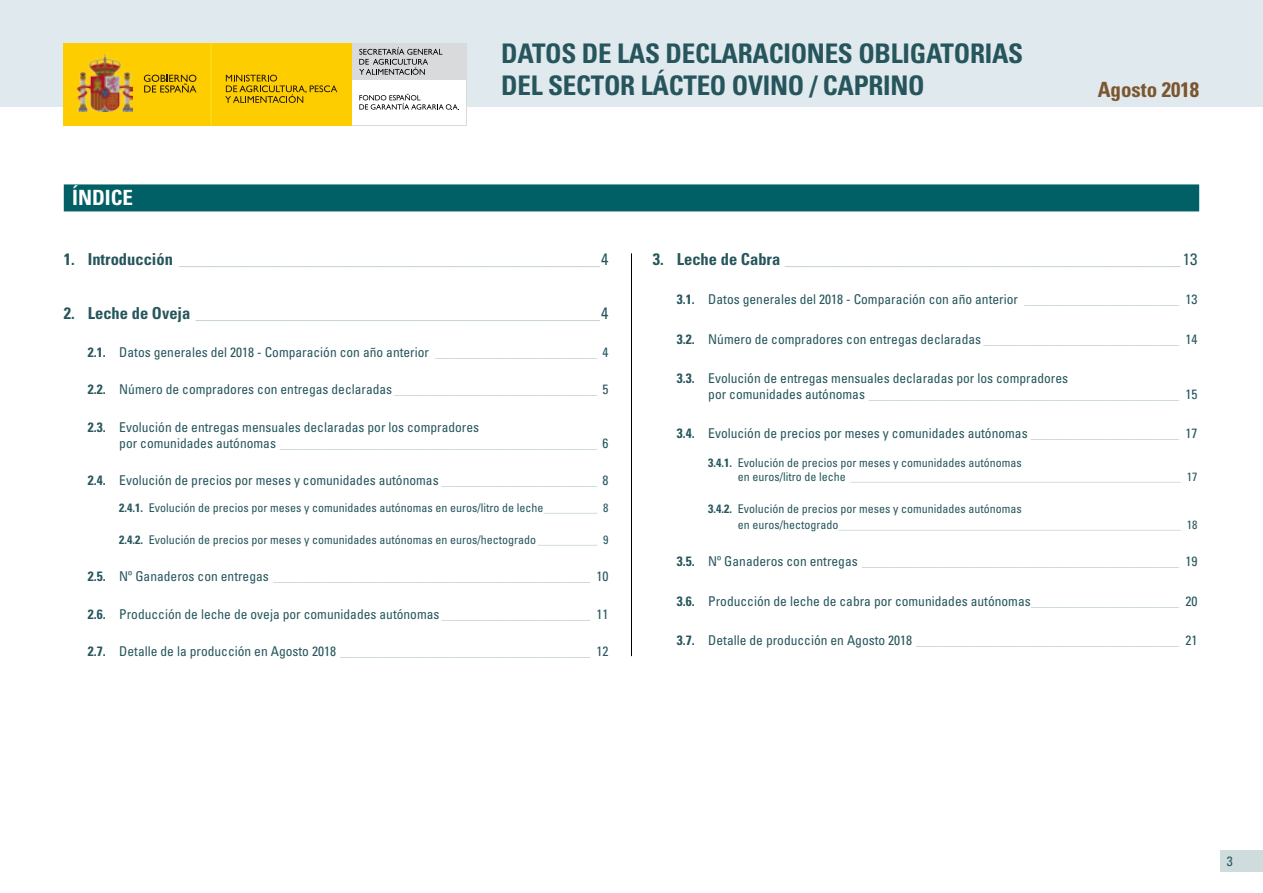
<style>
.page{position:relative;width:1263px;height:893px;background:#fff}
.page>*{position:absolute;margin:0;border:0;box-sizing:border-box;transform-origin:0 0}
.t1{font:700 condensed 27px/32.4px "Univers LT Std";letter-spacing:-.01em;color:#26565c}
.t2{font:700 condensed 21px "Univers LT Std";color:#7b562f}
.t3{font:700 condensed 21px "Univers LT Std";color:#fff}
.t4{font:condensed 16.5px "Univers LT Std";color:#b8cacd}
.t5{font:condensed 13.5px/16.2px "Univers LT Std";color:#26565c}
.t6{font:condensed 13.5px "Univers LT Std";color:#b8cacd}
.t7{font:condensed 12px/14.4px "Univers LT Std";color:#26565c}
.s1{font-weight:700;color:#26565c}
.s2{color:#26565c}
.s3{font-weight:700}
.s4{color:#b8cacd}
</style>
<div class="page">
<div style="left:0;top:0;width:1263px;height:106px;background:#e0e9ee"></div>
<div style="left:1220px;top:851px;width:43px;height:21px;background:#cfdcdd"></div>
<div style="left:352px;top:43px;width:114px;height:83px;background:#d9dadb"></div>
<div style="left:352px;top:80px;width:113px;height:45px;background:#fff"></div>
<svg style="left:359px;top:94px;width:100px;height:16px"></svg>
<svg style="left:359px;top:47px;width:83px;height:28px"></svg>
<div style="left:64px;top:43px;width:288px;height:83px;background:#fecd00"></div>
<hr style="left:210px;top:43px;width:2px;height:83px;background:#fadf23">
<img style="left:77px;top:54px;width:55px;height:57px">
<svg style="left:144px;top:75px;width:52px;height:18px"></svg>
<svg style="left:225px;top:75px;width:112px;height:28px"></svg>
<div style="left:64px;top:184px;width:1135px;height:27px;background:#006065"></div>
<hr style="left:631px;top:253px;width:1px;height:403px;background:#000">
<h2 class="t3" style="left:72px;top:185px;width:62px">ÍNDICE</h2>
<h1 class="t1" style="left:501px;top:37px;width:524px">DATOS DE LAS DECLARACIONES OBLIGATORIAS<br>DEL SECTOR LÁCTEO OVINO / CAPRINO</h1>
<h2 class="t2" style="left:1098px;top:77px;width:103px">Agosto 2018</h2>
<p class="t4" style="left:64px;top:249px;width:546px"><span class="s1">1. Introducción</span> ___________________________________________________<span class="s2">4</span></p>
<p class="t4" style="left:64px;top:303px;width:546px"><span class="s1">2. Leche de Oveja</span> _________________________________________________<span class="s2">4</span></p>
<p class="t5" style="left:88px;top:343px;width:522px"><span class="s3">2.1.</span> Datos generales del 2018 - Comparación con año anterior <span class="s4">________________________</span> 4</p>
<p class="t5" style="left:88px;top:381px;width:522px"><span class="s3">2.2.</span> Número de compradores con entregas declaradas <span class="s4">______________________________</span> 5</p>
<p class="t5" style="left:119px;top:418px;width:490px;text-indent:-31px"><span class="s3">2.3.</span> Evolución de entregas mensuales declaradas por los compradores<br>por comunidades autónomas <span class="s4">_______________________________________________</span> 6</p>
<p class="t5" style="left:88px;top:472px;width:522px"><span class="s3">2.4.</span> Evolución de precios por meses y comunidades autónomas <span class="s4">_______________________</span> 8</p>
<p class="t7" style="left:119px;top:501px;width:491px"><span class="s3">2.4.1.</span> Evolución de precios por meses y comunidades autónomas en euros/litro de leche<span class="s4">_________</span> 8</p>
<p class="t7" style="left:119px;top:532px;width:491px"><span class="s3">2.4.2.</span> Evolución de precios por meses y comunidades autónomas en euros/hectogrado <span class="s4">__________</span> 9</p>
<p class="t6" style="left:88px;top:568px;width:522px"><span class="s1">2.5.</span> <span class="s2">Nº Ganaderos con entregas</span> _______________________________________________ <span class="s2">10</span></p>
<p class="t5" style="left:88px;top:606px;width:522px"><span class="s3">2.6.</span> Producción de leche de oveja por comunidades autónomas <span class="s4">______________________</span> 11</p>
<p class="t6" style="left:88px;top:643px;width:522px"><span class="s1">2.7.</span> <span class="s2">Detalle de la producción en Agosto 2018</span> _____________________________________ <span class="s2">12</span></p>
<p class="t4" style="left:653px;top:249px;width:546px"><span class="s1">3. Leche de Cabra</span> ________________________________________________<span class="s2">13</span></p>
<p class="t5" style="left:677px;top:291px;width:522px"><span class="s3">3.1.</span> Datos generales del 2018 - Comparación con año anterior <span class="s4">_______________________</span> 13</p>
<p class="t5" style="left:677px;top:330px;width:522px"><span class="s3">3.2.</span> Número de compradores con entregas declaradas <span class="s4">_____________________________</span> 14</p>
<p class="t5" style="left:708px;top:370px;width:490px;text-indent:-31px"><span class="s3">3.3.</span> Evolución de entregas mensuales declaradas por los compradores<br>por comunidades autónomas <span class="s4">______________________________________________</span> 15</p>
<p class="t5" style="left:677px;top:425px;width:522px"><span class="s3">3.4.</span> Evolución de precios por meses y comunidades autónomas <span class="s4">______________________</span> 17</p>
<p class="t7" style="left:738px;top:455px;width:461px;text-indent:-30px"><span class="s3">3.4.1.</span> Evolución de precios por meses y comunidades autónomas<br>en euros/litro de leche <span class="s4">_______________________________________________________</span> 17</p>
<p class="t7" style="left:738px;top:500px;width:461px;line-height:16.2px;text-indent:-30px"><span class="s3">3.4.2.</span> Evolución de precios por meses y comunidades autónomas<br>en euros/hectogrado<span class="s4">_________________________________________________________</span> 18</p>
<p class="t6" style="left:677px;top:553px;width:522px"><span class="s1">3.5.</span> <span class="s2">Nº Ganaderos con entregas</span> _______________________________________________ <span class="s2">19</span></p>
<p class="t5" style="left:677px;top:593px;width:522px"><span class="s3">3.6.</span> Producción de leche de cabra por comunidades autónomas<span class="s4">______________________</span> 20</p>
<p class="t6" style="left:677px;top:631px;width:522px"><span class="s1">3.7.</span> <span class="s2">Detalle de producción en Agosto 2018</span> _______________________________________ <span class="s2">21</span></p>
<p class="t5" style="left:1227px;top:853px;width:7px">3</p>
</div>
